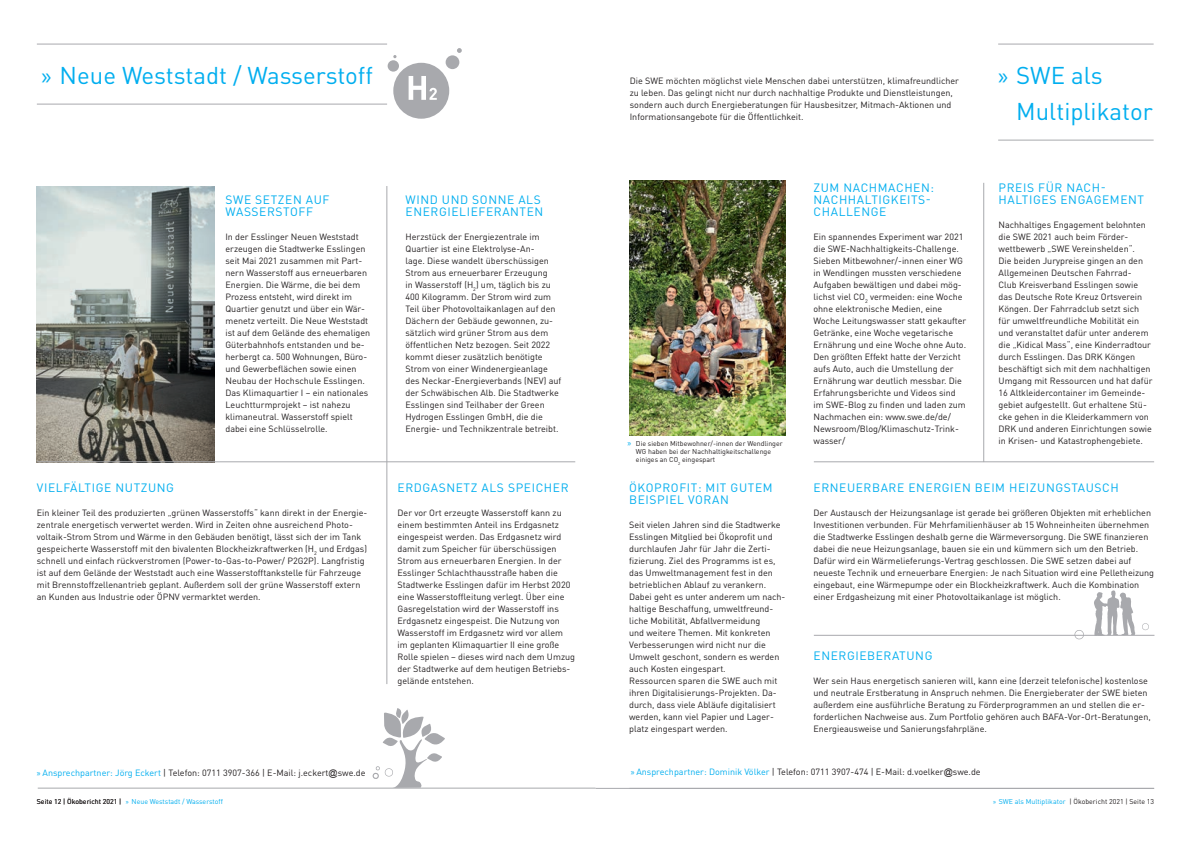
<style>
.page{position:relative;width:1191px;height:842px;background:#fff}
.page>*{position:absolute;margin:0;border:0;box-sizing:border-box;transform-origin:0 0}
.t1{font:24px/36px "DIN Pro";color:#00aeef}
.t2{font:12px/12px "DIN Pro";letter-spacing:.05em;color:#00aeef}
.t3{font:9px/12px "DIN Pro";color:#231f20}
.t4{font:7px/8.4px "DIN Pro";color:#231f20}
.t5{font:7px "DIN Pro";color:#00aeef}
.s1{font-family:"Myriad Pro"}
.s2{font-family:"Myriad Pro";font-size:9px;color:#00aeef}
.s3{font-family:"Myriad Pro";color:#00aeef}
.s4{color:#00aeef}
.s5{font-family:"Arial"}
</style>
<div class="page">
<hr style="left:595px;top:788px;width:559px;height:1px;background:#a8a9ad">
<hr style="left:38px;top:788px;width:557px;height:1px;background:#a8a9ad">
<hr style="left:998px;top:44px;width:155px;height:1px;background:#a8a9ad">
<hr style="left:998px;top:140px;width:155px;height:1px;background:#a8a9ad">
<hr style="left:814px;top:461px;width:340px;height:1px;background:#a8a9ad">
<img style="left:629px;top:180px;width:156px;height:256px">
<hr style="left:814px;top:635px;width:340px;height:1px;background:#a8a9ad">
<svg style="left:1094px;top:590px;width:41px;height:46px"></svg>
<svg style="left:1142px;top:623px;width:7px;height:8px"></svg>
<svg style="left:1074px;top:630px;width:10px;height:10px"></svg>
<hr style="left:983px;top:183px;width:1px;height:279px;background:#a8a9ad">
<hr style="left:37px;top:44px;width:350px;height:1px;background:#a8a9ad">
<hr style="left:37px;top:104px;width:350px;height:1px;background:#a8a9ad">
<img style="left:37px;top:186px;width:177px;height:276px">
<hr style="left:37px;top:462px;width:538px;height:1px;background:#a8a9ad">
<hr style="left:386px;top:186px;width:1px;height:498px;background:#a8a9ad">
<svg style="left:372px;top:708px;width:73px;height:80px"></svg>
<div style="left:393px;top:63px;width:56px;height:56px;background:#a8a9ad;border-radius:50%"></div>
<div style="left:387px;top:60px;width:12px;height:12px;background:#a8a9ad;border-radius:50%"></div>
<div style="left:445px;top:55px;width:14px;height:14px;background:#a8a9ad;border-radius:50%"></div>
<svg style="left:457px;top:48px;width:5px;height:5px"></svg>
<svg style="left:408px;top:76px;width:29px;height:24px"></svg>
<h1 class="t1" style="left:42px;top:56px;width:333px"><span class="s1">»</span> Neue Weststadt / Wasserstoff</h1>
<p class="t3" style="left:630px;top:74px;width:331px">Die SWE möchten möglichst viele Menschen dabei unterstützen, klimafreundlicher zu leben. Das gelingt nicht nur durch nachhaltige Produkte und Dienstleistungen, sondern auch durch Energieberatungen für Hausbesitzer, Mitmach-Aktionen und Informationsangebote für die Öffentlichkeit.</p>
<h1 class="t1" style="left:1016px;top:56px;width:138px;text-indent:-18px"><span class="s1">»</span> SWE als<br>Multiplikator</h1>
<h2 class="t2" style="left:225px;top:193px;width:106px">SWE SETZEN AUF<br>WASSERSTOFF</h2>
<p class="t3" style="left:225px;top:230px;width:146px">In der Esslinger Neuen Weststadt erzeugen die Stadtwerke Esslingen seit Mai 2021 zusammen mit Part&shy;nern Wasserstoff aus erneuerbaren Energien. Die Wärme, die bei dem Prozess entsteht, wird direkt im Quartier genutzt und über ein Wär&shy;menetz verteilt. Die Neue Weststadt ist auf dem Gelände des ehemaligen Güterbahnhofs entstanden und be&shy;herbergt ca. 500 Wohnungen, Büro&shy;und Gewerbeflächen sowie einen Neubau der Hochschule Esslingen.<br>Das Klimaquartier I – ein nationales Leuchtturmprojekt – ist nahezu klimaneutral. Wasserstoff spielt dabei eine Schlüsselrolle.</p>
<h2 class="t2" style="left:405px;top:193px;width:139px">WIND UND SONNE ALS<br>ENERGIELIEFERANTEN</h2>
<p class="t3" style="left:405px;top:230px;width:157px">Herzstück der Energiezentrale im Quartier ist eine Elektrolyse-An-<br>lage. Diese wandelt überschüssigen Strom aus erneuerbarer Erzeugung<br>in Wasserstoff (H<sub>2</sub>) um, täglich bis zu 400 Kilogramm. Der Strom wird zum Teil über Photovoltaikanlagen auf den Dächern der Gebäude gewonnen, zu&shy;sätzlich wird grüner Strom aus dem öffentlichen Netz bezogen. Seit 2022 kommt dieser zusätzlich benötigte Strom von einer Windenergieanlage des Neckar-Energieverbands (NEV) auf der Schwäbischen Alb. Die Stadtwerke Esslingen sind Teilhaber der Green Hydrogen Esslingen GmbH, die die Energie- und Technikzentrale betreibt.</p>
<h2 class="t2" style="left:998px;top:181px;width:147px">PREIS FÜR NACH-<br>HALTIGES ENGAGEMENT</h2>
<p class="t3" style="left:998px;top:218px;width:155px">Nachhaltiges Engagement belohnten die SWE 2021 auch beim Förder&shy;wettbewerb „SWE Vereinshelden“.<br>Die beiden Jurypreise gingen an den Allgemeinen Deutschen Fahrrad-<br>Club Kreisverband Esslingen sowie das Deutsche Rote Kreuz Ortsverein Köngen. Der Fahrradclub setzt sich für umweltfreundliche Mobilität ein und veranstaltet dafür unter anderem die „Kidical Mass“, eine Kinderradtour durch Esslingen. Das DRK Köngen beschäftigt sich mit dem nachhaltigen Umgang mit Ressourcen und hat dafür 16 Altkleidercontainer im Gemeinde&shy;gebiet aufgestellt. Gut erhaltene Stü&shy;cke gehen in die Kleiderkammern von DRK und anderen Einrichtungen sowie</p>
<h2 class="t2" style="left:813px;top:181px;width:122px">ZUM NACHMACHEN:<br>NACHHALTIGKEITS-<br>CHALLENGE</h2>
<p class="t3" style="left:813px;top:230px;width:154px">Ein spannendes Experiment war 2021 die SWE-Nachhaltigkeits-Challenge.<br>Sieben Mitbewohner/-innen einer WG in Wendlingen mussten verschiedene Aufgaben bewältigen und dabei mög&shy;lichst viel CO<sub>2</sub> vermeiden: eine Woche ohne elektronische Medien, eine Woche Leitungswasser statt gekaufter Getränke, eine Woche vegetarische Ernährung und eine Woche ohne Auto.<br>Den größten Effekt hatte der Verzicht aufs Auto, auch die Umstellung der Ernährung war deutlich messbar. Die Erfahrungsberichte und Videos sind im SWE-Blog zu finden und laden zum Nachmachen ein: www.swe.de/de/ Newsroom/Blog/Klimaschutz-Trink&shy;wasser/</p>
<p class="t4" style="left:627px;top:438px;width:157px"><span class="s2">»</span> Die sieben Mitbewohner/-innen der Wendlinger</p>
<p class="t3" style="left:998px;top:434px;width:146px">in Krisen- und Katastrophengebiete.</p>
<p class="t4" style="left:636px;top:447px;width:137px">WG haben bei der Nachhaltigkeitschallenge einiges an CO<sub>2</sub> eingespart</p>
<h2 class="t2" style="left:37px;top:481px;width:139px">VIELFÄLTIGE NUTZUNG</h2>
<p class="t3" style="left:37px;top:506px;width:332px">Ein kleiner Teil des produzierten „grünen Wasserstoffs“ kann direkt in der Energie&shy;zentrale energetisch verwertet werden. Wird in Zeiten ohne ausreichend Photo&shy;voltaik-Strom Strom und Wärme in den Gebäuden benötigt, lässt sich der im Tank gespeicherte Wasserstoff mit den bivalenten Blockheizkraftwerken (H<sub>2</sub> und Erdgas) schnell und einfach rückverstromen (Power-to-Gas-to-Power/ P2G2P). Langfristig ist auf dem Gelände der Weststadt auch eine Wasserstofftankstelle für Fahrzeuge mit Brennstoffzellenantrieb geplant. Außerdem soll der grüne Wasserstoff extern an Kunden aus Industrie oder ÖPNV vermarktet werden.</p>
<h2 class="t2" style="left:397px;top:481px;width:172px">ERDGASNETZ ALS SPEICHER</h2>
<p class="t3" style="left:397px;top:506px;width:179px">Der vor Ort erzeugte Wasserstoff kann zu einem bestimmten Anteil ins Erdgasnetz eingespeist werden. Das Erdgasnetz wird damit zum Speicher für überschüssigen Strom aus erneuerbaren Energien. In der Esslinger Schlachthausstraße haben die Stadtwerke Esslingen dafür im Herbst 2020 eine Wasserstoffleitung verlegt. Über eine Gasregelstation wird der Wasserstoff ins Erdgasnetz eingespeist. Die Nutzung von Wasserstoff im Erdgasnetz wird vor allem im geplanten Klimaquartier II eine große Rolle spielen – dieses wird nach dem Umzug der Stadtwerke auf dem heutigen Betriebs&shy;gelände entstehen.</p>
<p class="t3" style="left:37px;top:767px;width:330px"><span class="s3">»</span> <span class="s4">Ansprechpartner: Jörg Eckert</span> | Telefon: 0711 3907-366 | E-Mail: j.eckert<span class="s5">@</span>swe.de</p>
<h2 class="t2" style="left:629px;top:481px;width:145px">ÖKOPROFIT: MIT GUTEM<br>BEISPIEL VORAN</h2>
<p class="t3" style="left:629px;top:518px;width:158px">Seit vielen Jahren sind die Stadtwerke Esslingen Mitglied bei Ökoprofit und durchlaufen Jahr für Jahr die Zerti&shy;fizierung. Ziel des Programms ist es, das Umweltmanagement fest in den betrieblichen Ablauf zu verankern.<br>Dabei geht es unter anderem um nach&shy;haltige Beschaffung, umweltfreund&shy;liche Mobilität, Abfallvermeidung<br>und weitere Themen. Mit konkreten Verbesserungen wird nicht nur die Umwelt geschont, sondern es werden auch Kosten eingespart.<br>Ressourcen sparen die SWE auch mit ihren Digitalisierungs-Projekten. Da&shy;durch, dass viele Abläufe digitalisiert werden, kann viel Papier und Lager&shy;platz eingespart werden.</p>
<p class="t3" style="left:630px;top:765px;width:351px"><span class="s3">»</span> <span class="s4">Ansprechpartner: Dominik Völker</span> | Telefon: 0711 3907-474 | E-Mail: d.voelker<span class="s5">@</span>swe.de</p>
<h2 class="t2" style="left:813px;top:481px;width:307px">ERNEUERBARE ENERGIEN BEIM HEIZUNGSTAUSCH</h2>
<p class="t3" style="left:813px;top:506px;width:342px">Der Austausch der Heizungsanlage ist gerade bei größeren Objekten mit erheblichen Investitionen verbunden. Für Mehrfamilienhäuser ab 15 Wohneinheiten übernehmen die Stadtwerke Esslingen deshalb gerne die Wärmeversorgung. Die SWE finanzieren dabei die neue Heizungsanlage, bauen sie ein und kümmern sich um den Betrieb.<br>Dafür wird ein Wärmelieferungs-Vertrag geschlossen. Die SWE setzen dabei auf neueste Technik und erneuerbare Energien: Je nach Situation wird eine Pelletheizung eingebaut, eine Wärmepumpe oder ein Blockheizkraftwerk. Auch die Kombination einer Erdgasheizung mit einer Photovoltaikanlage ist möglich.</p>
<h2 class="t2" style="left:813px;top:649px;width:120px">ENERGIEBERATUNG</h2>
<p class="t3" style="left:813px;top:674px;width:339px">Wer sein Haus energetisch sanieren will, kann eine (derzeit telefonische) kostenlose und neutrale Erstberatung in Anspruch nehmen. Die Energieberater der SWE bieten außerdem eine ausführliche Beratung zu Förderprogrammen an und stellen die er&shy;forderlichen Nachweise aus. Zum Portfolio gehören auch BAFA-Vor-Ort-Beratungen, Energieausweise und Sanierungsfahrpläne.</p>
<p class="t4" style="left:37px;top:797px;width:86px">Seite 12 | Ökobericht 2021 |</p>
<p class="t5" style="left:126px;top:797px;width:99px"><span class="s1">»</span> Neue Weststadt / Wasserstoff</p>
<p class="t4" style="left:993px;top:797px;width:162px"><span class="s3">»</span> <span class="s4">SWE als Multiplikator</span> | Ökobericht 2021 | Seite 13</p>
</div>
